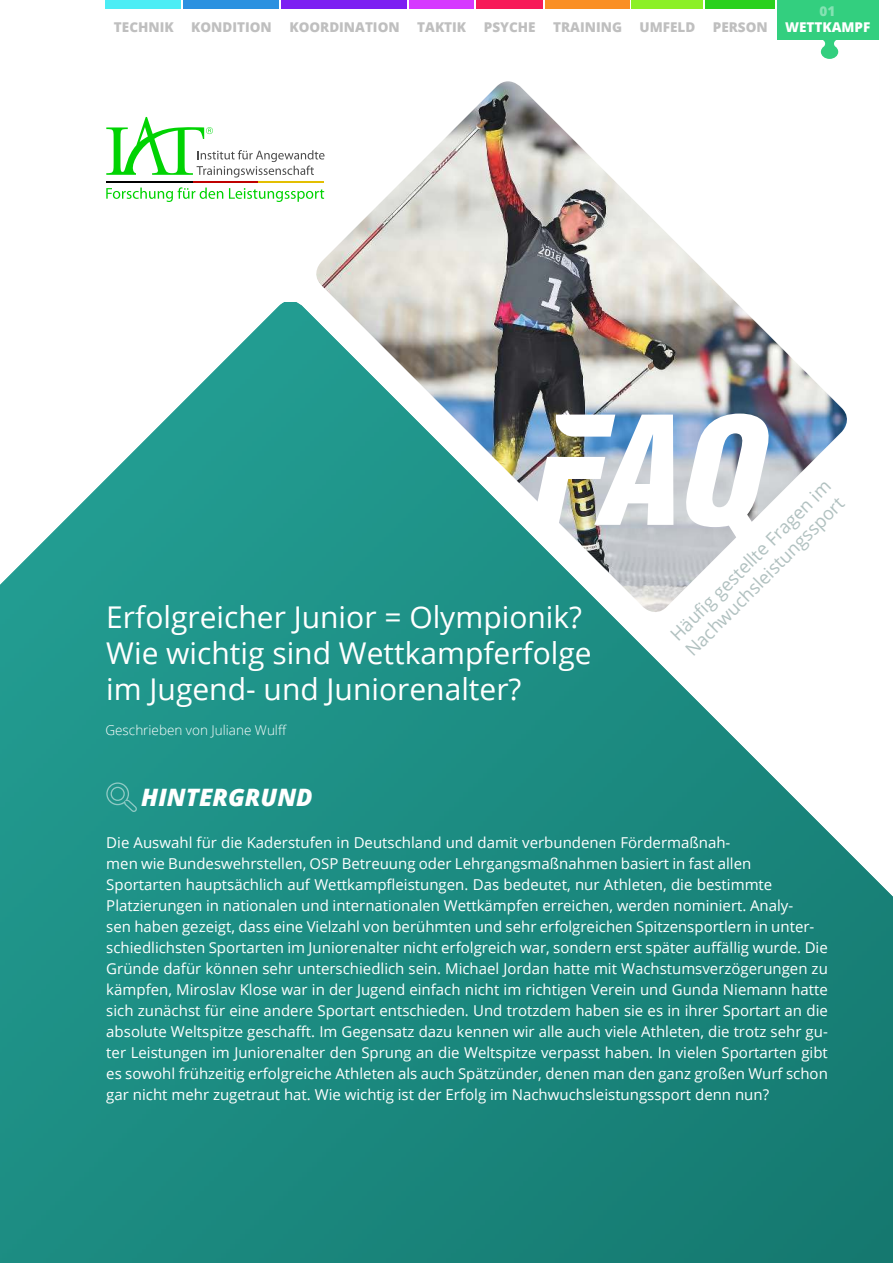
<style>
.page{position:relative;width:893px;height:1263px;background:#fff}
.page>*{position:absolute;margin:0;border:0;box-sizing:border-box;transform-origin:0 0}
.t1{font:30px/36px "Open Sans";color:#fff}
.t2{font:italic 800 24px "Open Sans";color:#fff}
.t3{font:18px/21.6px "Open Sans";color:#b1c1c0}
.t4{font:15px/21px "Open Sans";color:#fff}
.t5{font:800 13.5px "Open Sans";color:#bfbfbf}
.t6{font:300 13.5px "Open Sans";color:#fff}
.t7{font:800 13.5px "Open Sans";color:#fff}
.t8{font:800 13.5px "Open Sans";color:#85e2b3}
</style>
<div class="page">
<img style="left:0;top:303px;width:893px;height:960px">
<img style="left:310px;top:81px;width:544px;height:535px">
<svg style="left:106px;top:782px;width:31px;height:30px"></svg>
<svg style="left:106px;top:187px;width:117px;height:15px"></svg>
<svg style="left:229px;top:188px;width:95px;height:14px"></svg>
<hr style="left:106px;top:181px;width:87px;height:2px;background:#000">
<hr style="left:193px;top:181px;width:66px;height:2px;background:#bf0000">
<hr style="left:259px;top:181px;width:65px;height:2px;background:#e3bf02">
<svg style="left:106px;top:117px;width:219px;height:61px"></svg>
<img style="left:533px;top:415px;width:140px;height:110px">
<svg style="left:683px;top:414px;width:89px;height:134px"></svg>
<div style="left:105px;top:0;width:76px;height:9px;background:#4cedf5"></div>
<div style="left:409px;top:0;width:65px;height:9px;background:#d638ff"></div>
<div style="left:184px;top:0;width:95px;height:9px;background:#2b91e0"></div>
<div style="left:476px;top:0;width:66px;height:9px;background:#f71a59"></div>
<div style="left:281px;top:0;width:125px;height:9px;background:#7d1ff2"></div>
<div style="left:545px;top:0;width:84px;height:9px;background:#fa8f24"></div>
<div style="left:632px;top:0;width:71px;height:9px;background:#8cf026"></div>
<div style="left:705px;top:0;width:70px;height:9px;background:#29d11c"></div>
<div style="left:777px;top:0;width:101px;height:39px;background:#33cf7f"></div>
<svg style="left:820px;top:39px;width:20px;height:20px"></svg>
<p class="t8" style="left:820px;top:4px;width:17px">01</p>
<p class="t5" style="left:114px;top:19px;width:61px">TECHNIK</p>
<p class="t5" style="left:191px;top:19px;width:82px">KONDITION</p>
<p class="t5" style="left:289px;top:19px;width:112px">KOORDINATION</p>
<p class="t5" style="left:417px;top:19px;width:51px">TAKTIK</p>
<p class="t5" style="left:484px;top:19px;width:53px">PSYCHE</p>
<p class="t5" style="left:553px;top:19px;width:70px">TRAINING</p>
<p class="t5" style="left:639px;top:19px;width:57px">UMFELD</p>
<p class="t5" style="left:713px;top:19px;width:56px">PERSON</p>
<p class="t7" style="left:785px;top:19px;width:87px">WETTKAMPF</p>
<h1 class="t1" style="left:106px;top:602px;width:487px">Erfolgreicher Junior = Olympionik?<br>Wie wichtig sind Wettkampferfolge im Jugend- und Juniorenalter?</h1>
<p class="t6" style="left:105px;top:721px;width:183px">Geschrieben von Juliane Wulff</p>
<p class="t3" style="left:665px;top:629px;width:220px;rotate:-45deg">Häufi g gestellte Fragen im<br>Nachwuchsleistungssport</p>
<h2 class="t2" style="left:141px;top:783px;width:173px">HINTERGRUND</h2>
<p class="t4" style="left:106px;top:833px;width:723px">Die Auswahl für die Kaderstufen in Deutschland und damit verbundenen Fördermaßnah-<br>men wie Bundeswehrstellen, OSP Betreuung oder Lehrgangsmaßnahmen basiert in fast allen Sportarten hauptsächlich auf Wettkampfleistungen. Das bedeutet, nur Athleten, die bestimmte Platzierungen in nationalen und internationalen Wettkämpfen erreichen, werden nominiert. Analy-<br>sen haben gezeigt, dass eine Vielzahl von berühmten und sehr erfolgreichen Spitzensportlern in unter&shy;schiedlichsten Sportarten im Juniorenalter nicht erfolgreich war, sondern erst später auffällig wurde. Die Gründe dafür können sehr unterschiedlich sein. Michael Jordan hatte mit Wachstumsverzögerungen zu kämpfen, Miroslav Klose war in der Jugend einfach nicht im richtigen Verein und Gunda Niemann hatte sich zunächst für eine andere Sportart entschieden. Und trotzdem haben sie es in ihrer Sportart an die absolute Weltspitze geschafft. Im Gegensatz dazu kennen wir alle auch viele Athleten, die trotz sehr gu&shy;ter Leistungen im Juniorenalter den Sprung an die Weltspitze verpasst haben. In vielen Sportarten gibt es sowohl frühzeitig erfolgreiche Athleten als auch Spätzünder, denen man den ganz großen Wurf schon gar nicht mehr zugetraut hat. Wie wichtig ist der Erfolg im Nachwuchsleistungssport denn nun?</p>
</div>
